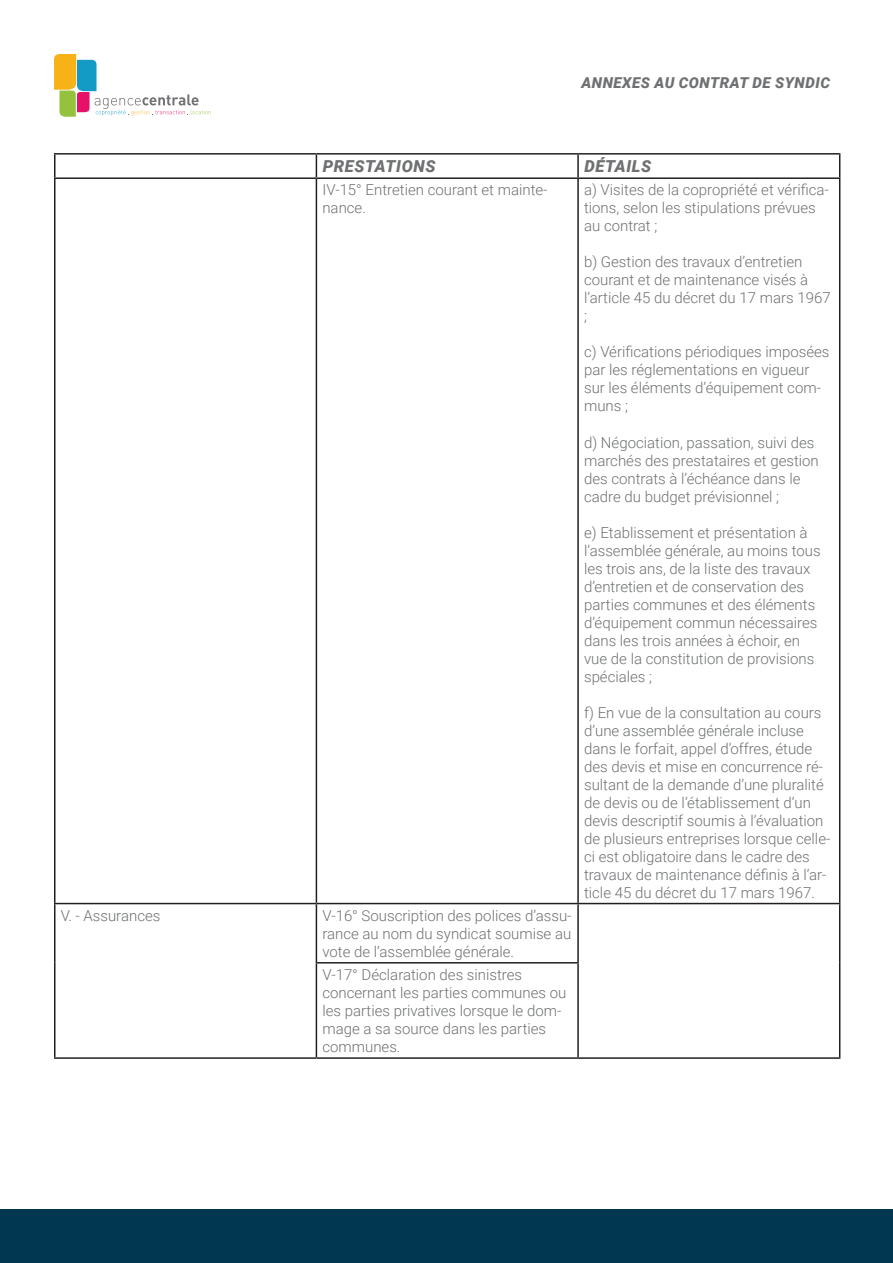
<style>
.page{position:relative;width:893px;height:1263px;background:#fff}
.page>*{position:absolute;margin:0;border:0;box-sizing:border-box;transform-origin:0 0}
.t1{font:italic 900 16.5px "Roboto";letter-spacing:.035em;color:#6e7072}
.t2{font:300 15px/18px "Roboto";color:#6e7072}
.t3{font:italic 900 15px "Roboto";letter-spacing:.035em;color:#6e7072}
</style>
<div class="page">
<div style="left:0;top:1209px;width:893px;height:54px;background:#013751"></div>
<svg style="left:54px;top:54px;width:157px;height:63px"></svg>
<hr style="left:54px;top:153px;width:262px;height:2px;background:#231f20">
<hr style="left:54px;top:155px;width:2px;height:22px;background:#231f20">
<hr style="left:316px;top:153px;width:262px;height:2px;background:#231f20">
<svg style="left:316px;top:155px;width:1px;height:22px"></svg>
<hr style="left:578px;top:153px;width:262px;height:2px;background:#231f20">
<hr style="left:577px;top:155px;width:2px;height:22px;background:#231f20">
<svg style="left:839px;top:155px;width:1px;height:22px"></svg>
<hr style="left:54px;top:177px;width:262px;height:2px;background:#231f20">
<hr style="left:54px;top:179px;width:2px;height:724px;background:#231f20">
<hr style="left:316px;top:177px;width:262px;height:2px;background:#231f20">
<hr style="left:316px;top:179px;width:1px;height:724px;background:#231f20">
<hr style="left:578px;top:177px;width:262px;height:2px;background:#231f20">
<hr style="left:577px;top:179px;width:2px;height:724px;background:#231f20">
<hr style="left:839px;top:179px;width:1px;height:724px;background:#231f20">
<hr style="left:54px;top:903px;width:262px;height:1px;background:#231f20">
<hr style="left:54px;top:904px;width:2px;height:59px;background:#231f20">
<hr style="left:316px;top:903px;width:262px;height:1px;background:#231f20">
<hr style="left:316px;top:904px;width:1px;height:58px;background:#231f20">
<hr style="left:578px;top:903px;width:262px;height:1px;background:#231f20">
<hr style="left:577px;top:904px;width:2px;height:58px;background:#231f20">
<hr style="left:839px;top:904px;width:1px;height:59px;background:#231f20">
<hr style="left:54px;top:963px;width:2px;height:94px;background:#231f20">
<hr style="left:316px;top:962px;width:263px;height:1px;background:#231f20">
<hr style="left:316px;top:963px;width:1px;height:94px;background:#231f20">
<hr style="left:577px;top:963px;width:2px;height:94px;background:#231f20">
<hr style="left:839px;top:963px;width:1px;height:94px;background:#231f20">
<hr style="left:54px;top:1057px;width:262px;height:2px;background:#231f20">
<hr style="left:316px;top:1057px;width:262px;height:2px;background:#231f20">
<hr style="left:578px;top:1057px;width:262px;height:2px;background:#231f20">
<p class="t3" style="left:581px;top:73px;width:250px">ANNEXES AU CONTRAT DE SYNDIC</p>
<p class="t1" style="left:323px;top:155px;width:114px">PRESTATIONS</p>
<p class="t1" style="left:584px;top:155px;width:69px">DÉTAILS</p>
<p class="t2" style="left:322px;top:181px;width:227px">IV-15° Entretien courant et mainte&shy;nance.</p>
<p class="t2" style="left:584px;top:181px;width:246px">a) Visites de la copropriété et vérifica&shy;tions, selon les stipulations prévues au contrat ;</p>
<p class="t2" style="left:584px;top:253px;width:248px">b) Gestion des travaux d’entretien courant et de maintenance visés à l’article 45 du décret du 17 mars 1967 ;</p>
<p class="t2" style="left:584px;top:343px;width:247px">c) Vérifications périodiques imposées par les réglementations en vigueur sur les éléments d’équipement com&shy;muns ;</p>
<p class="t2" style="left:584px;top:433px;width:236px">d) Négociation, passation, suivi des marchés des prestataires et gestion des contrats à l’échéance dans le cadre du budget prévisionnel ;</p>
<p class="t2" style="left:584px;top:523px;width:238px">e) Etablissement et présentation à l’assemblée générale, au moins tous les trois ans, de la liste des travaux d’entretien et de conservation des parties communes et des éléments d’équipement commun nécessaires dans les trois années à échoir, en vue de la constitution de provisions spéciales ;</p>
<p class="t2" style="left:584px;top:703px;width:248px">f) En vue de la consultation au cours d’une assemblée générale incluse dans le forfait, appel d’offres, étude des devis et mise en concurrence ré&shy;sultant de la demande d’une pluralité de devis ou de l’établissement d’un devis descriptif soumis à l’évaluation de plusieurs entreprises lorsque celle&shy;ci est obligatoire dans le cadre des travaux de maintenance définis à l’ar&shy;ticle 45 du décret du 17 mars 1967.</p>
<p class="t2" style="left:61px;top:906px;width:101px">V. - Assurances</p>
<p class="t2" style="left:322px;top:906px;width:251px;text-align:justify">V-16° Souscription des polices d’assu&shy;rance au nom du syndicat soumise au vote de l’assemblée générale.</p>
<p class="t2" style="left:322px;top:965px;width:245px">V-17° Déclaration des sinistres concernant les parties communes ou les parties privatives lorsque le dom&shy;mage a sa source dans les parties communes.</p>
</div>
